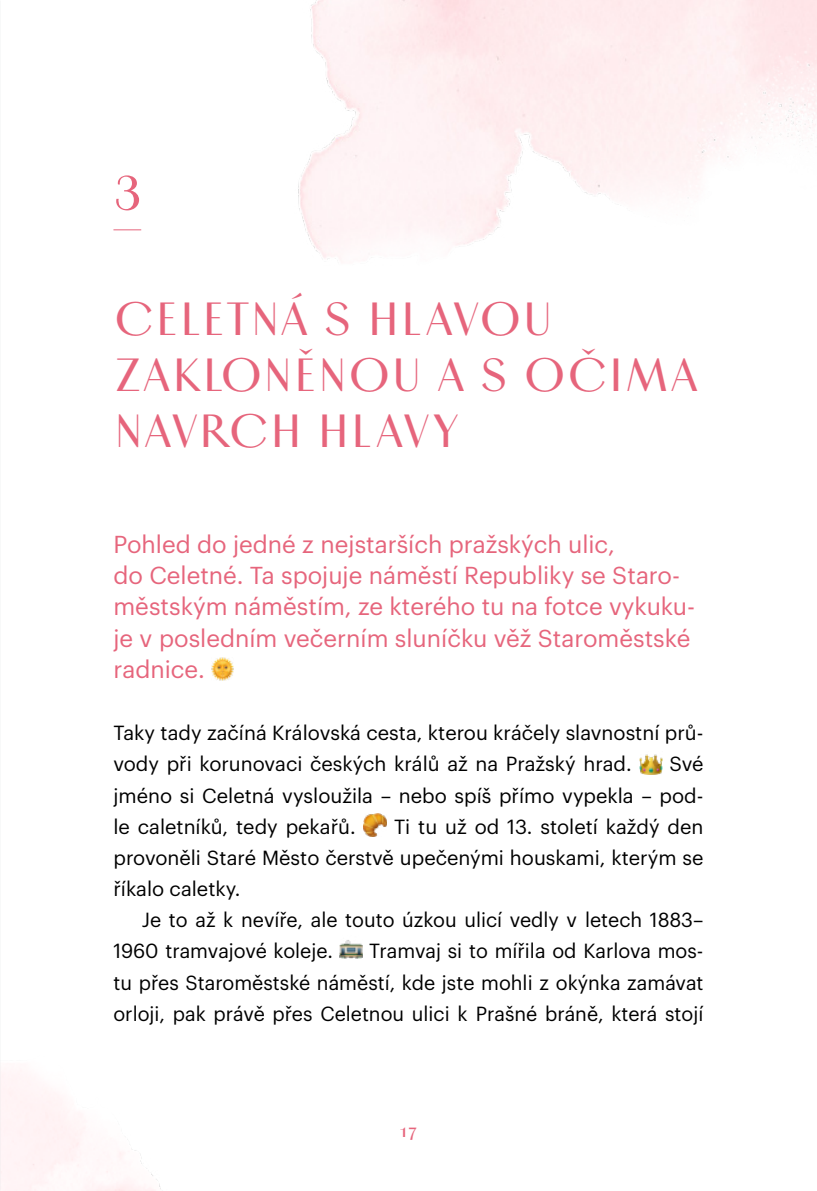
<style>
.page{position:relative;width:817px;height:1191px;background:#fff}
.page>*{position:absolute;margin:0;border:0;box-sizing:border-box;transform-origin:0 0}
.t1{font:500 50px "Vinter";color:#e6657c}
.t2{font:500 48px/56px "Vinter";letter-spacing:.04em;color:#e6657c}
.t3{font:24px/31.2px "Graphik";color:#e6657c}
.t4{font:20px/31.2px "Graphik";color:#000;text-align:justify}
.t5{font:500 20px "Vinter";color:#e6657c}
</style>
<div class="page">
<svg style="left:113px;top:229px;width:28px;height:1px"></svg>
<img style="left:211px;top:658px;width:23px;height:22px">
<img style="left:639px;top:754px;width:23px;height:20px">
<img style="left:363px;top:814px;width:23px;height:22px">
<img style="left:340px;top:940px;width:22px;height:18px">
<h1 class="t1" style="left:113px;top:161px;width:29px">3</h1>
<h2 class="t2" style="left:114px;top:291px;width:585px">CELETNÁ S HLAVOU<br>ZAKLONĚNOU A S OČIMA<br>NAVRCH HLAVY</h2>
<p class="t3" style="left:113px;top:526px;width:583px">Pohled do jedné z nejstarších pražských ulic,<br>do Celetné. Ta spojuje náměstí Republiky se Staro&shy;městským náměstím, ze kterého tu na fotce vykuku&shy;je v posledním večerním sluníčku věž Staroměstské radnice.</p>
<p class="t4" style="left:113px;top:715px;width:591px">Taky tady začíná Královská cesta, kterou kráčely slavnostní prů&shy;vody při korunovaci českých králů až na Pražský hrad.</p>
<p class="t4" style="left:113px;top:746px;width:591px;text-indent:556px">Své jméno si Celetná vysloužila – nebo spíš přímo vypekla – pod&shy;le caletníků, tedy pekařů.</p>
<p class="t4" style="left:113px;top:809px;width:591px;text-indent:281px">Ti tu už od 13. století každý den provoněli Staré Město čerstvě upečenými houskami, kterým se říkalo caletky.</p>
<p class="t4" style="left:113px;top:902px;width:591px;text-indent:28px">Je to až k nevíře, ale touto úzkou ulicí vedly v letech 1883–<br>1960 tramvajové koleje.</p>
<p class="t4" style="left:113px;top:934px;width:591px;text-indent:256px">Tramvaj si to mířila od Karlova mos&shy;tu přes Staroměstské náměstí, kde jste mohli z okýnka zamávat orloji, pak právě přes Celetnou ulici k Prašné bráně, která stojí</p>
<p class="t5" style="left:400px;top:1117px;width:18px">17</p>
</div>
